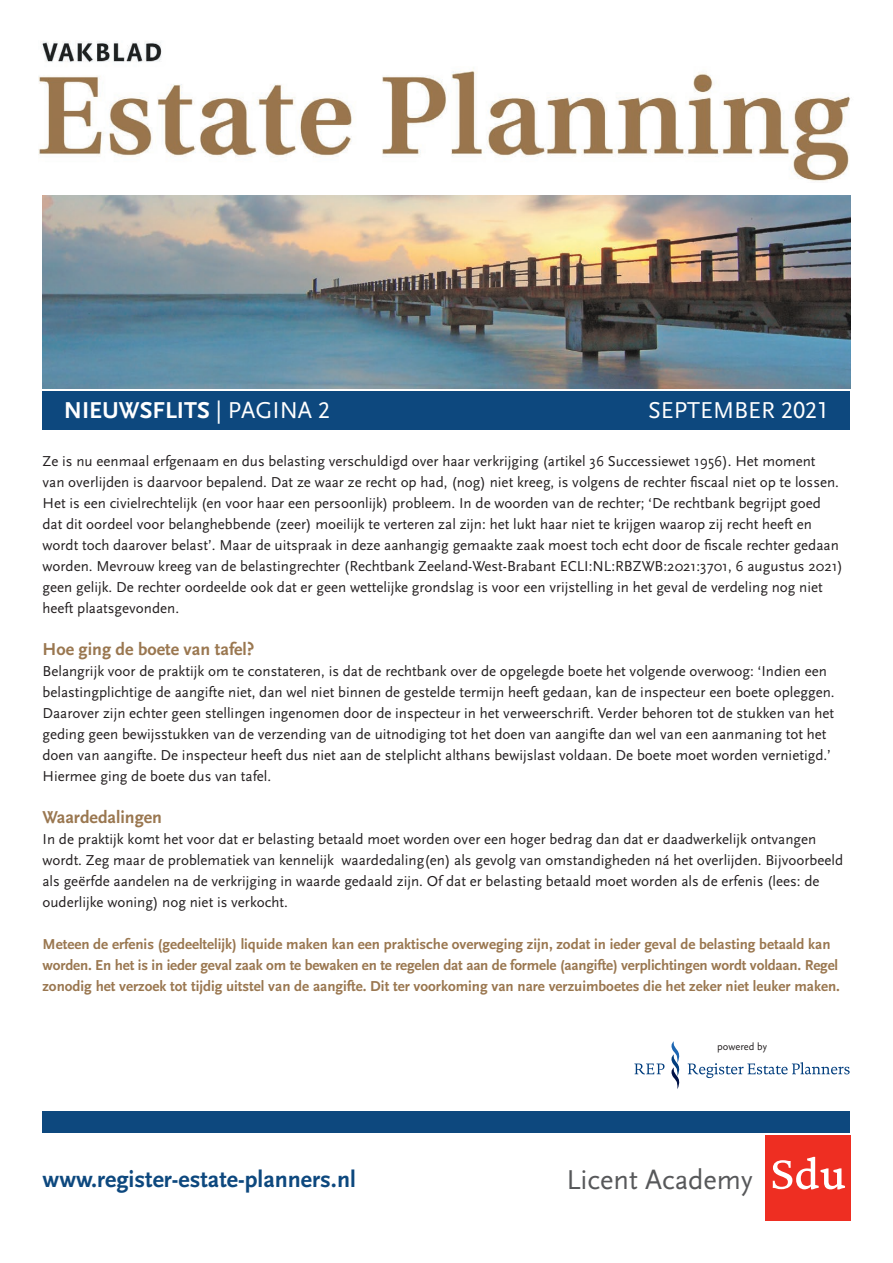
<style>
.page{position:relative;width:893px;height:1263px;background:#fff}
.page>*{position:absolute;margin:0;border:0;box-sizing:border-box;transform-origin:0 0}
.t1{font:28.5px "Scala Sans";color:#57585a}
.t2{font:700 24px "Scala Sans";color:#0d487e}
.t3{font:700 24px "Scala Sans";color:#fff}
.t4{font:24px "Scala Sans";color:#fff}
.t5{font:700 18px "Scala Sans";color:#9a7750}
.t6{font:15px/21px "Scala Sans";color:#231f20}
.t7{font:700 15px/21px "Scala Sans";color:#9a7750}
.t8{font:10.5px "Scala Sans";color:#231f20}
.s1{font-weight:400}
.s2{font-family:"Scala Sans Caps";font-weight:400}
.s3{font-family:"Scala Sans Caps"}
</style>
<div class="page">
<img style="left:43px;top:196px;width:807px;height:192px">
<div style="left:43px;top:1111px;width:807px;height:21px;background:#0d487e"></div>
<img style="left:38px;top:41px;width:812px;height:140px">
<div style="left:765px;top:1135px;width:85px;height:85px;background:#ee2e22"></div>
<svg style="left:773px;top:1157px;width:72px;height:32px"></svg>
<div style="left:43px;top:391px;width:807px;height:38px;background:#0d487e"></div>
<svg style="left:671px;top:1041px;width:179px;height:48px"></svg>
<svg style="left:634px;top:1063px;width:30px;height:11px"></svg>
<h2 class="t3" style="left:64px;top:397px;width:268px">NIEUWSFLITS <span class="s1">| PAGINA</span> <span class="s2">2</span></h2>
<h2 class="t4" style="left:648px;top:397px;width:183px">SEPTEMBER <span class="s3">2021</span></h2>
<p class="t6" style="left:43px;top:451px;width:802px">Ze is nu eenmaal erfgenaam en dus belasting verschuldigd over haar verkrijging (artikel 36 Successiewet 1956). Het moment<br>van overlijden is daarvoor bepalend. Dat ze waar ze recht op had, (nog) niet kreeg, is volgens de rechter fiscaal niet op te lossen.<br>Het is een civielrechtelijk (en voor haar een persoonlijk) probleem. In de woorden van de rechter; ‘De rechtbank begrijpt goed dat dit oordeel voor belanghebbende (zeer) moeilijk te verteren zal zijn: het lukt haar niet te krijgen waarop zij recht heeft en wordt toch daarover belast’. Maar de uitspraak in deze aanhangig gemaakte zaak moest toch echt door de fiscale rechter gedaan worden. Mevrouw kreeg van de belastingrechter (Rechtbank Zeeland-West-Brabant ECLI:NL:RBZWB:2021:3701, 6 augustus 2021) geen gelijk. De rechter oordeelde ook dat er geen wettelijke grondslag is voor een vrijstelling in het geval de verdeling nog niet heeft plaatsgevonden.</p>
<p class="t5" style="left:43px;top:640px;width:213px">Hoe ging de boete van tafel?</p>
<p class="t6" style="left:43px;top:661px;width:794px">Belangrijk voor de praktijk om te constateren, is dat de rechtbank over de opgelegde boete het volgende overwoog: ‘Indien een belastingplichtige de aangifte niet, dan wel niet binnen de gestelde termijn heeft gedaan, kan de inspecteur een boete opleggen.<br>Daarover zijn echter geen stellingen ingenomen door de inspecteur in het verweerschrift. Verder behoren tot de stukken van het geding geen bewijsstukken van de verzending van de uitnodiging tot het doen van aangifte dan wel van een aanmaning tot het doen van aangifte. De inspecteur heeft dus niet aan de stelplicht althans bewijslast voldaan. De boete moet worden vernietigd.’ Hiermee ging de boete dus van tafel.</p>
<p class="t5" style="left:43px;top:808px;width:121px">Waardedalingen</p>
<p class="t6" style="left:43px;top:829px;width:802px">In de praktijk komt het voor dat er belasting betaald moet worden over een hoger bedrag dan dat er daadwerkelijk ontvangen wordt. Zeg maar de problematiek van kennelijk waardedaling(en) als gevolg van omstandigheden ná het overlijden. Bijvoorbeeld als geërfde aandelen na de verkrijging in waarde gedaald zijn. Of dat er belasting betaald moet worden als de erfenis (lees: de ouderlijke woning) nog niet is verkocht.</p>
<p class="t7" style="left:43px;top:934px;width:799px">Meteen de erfenis (gedeeltelijk) liquide maken kan een praktische overweging zijn, zodat in ieder geval de belasting betaald kan worden. En het is in ieder geval zaak om te bewaken en te regelen dat aan de formele (aangifte) verplichtingen wordt voldaan. Regel zonodig het verzoek tot tijdig uitstel van de aangifte. Dit ter voorkoming van nare verzuimboetes die het zeker niet leuker maken.</p>
<p class="t8" style="left:717px;top:1040px;width:51px">powered by</p>
<h2 class="t2" style="left:43px;top:1166px;width:315px">www.register-estate-planners.nl</h2>
<h1 class="t1" style="left:566px;top:1164px;width:188px">Licent Academy</h1>
</div>
